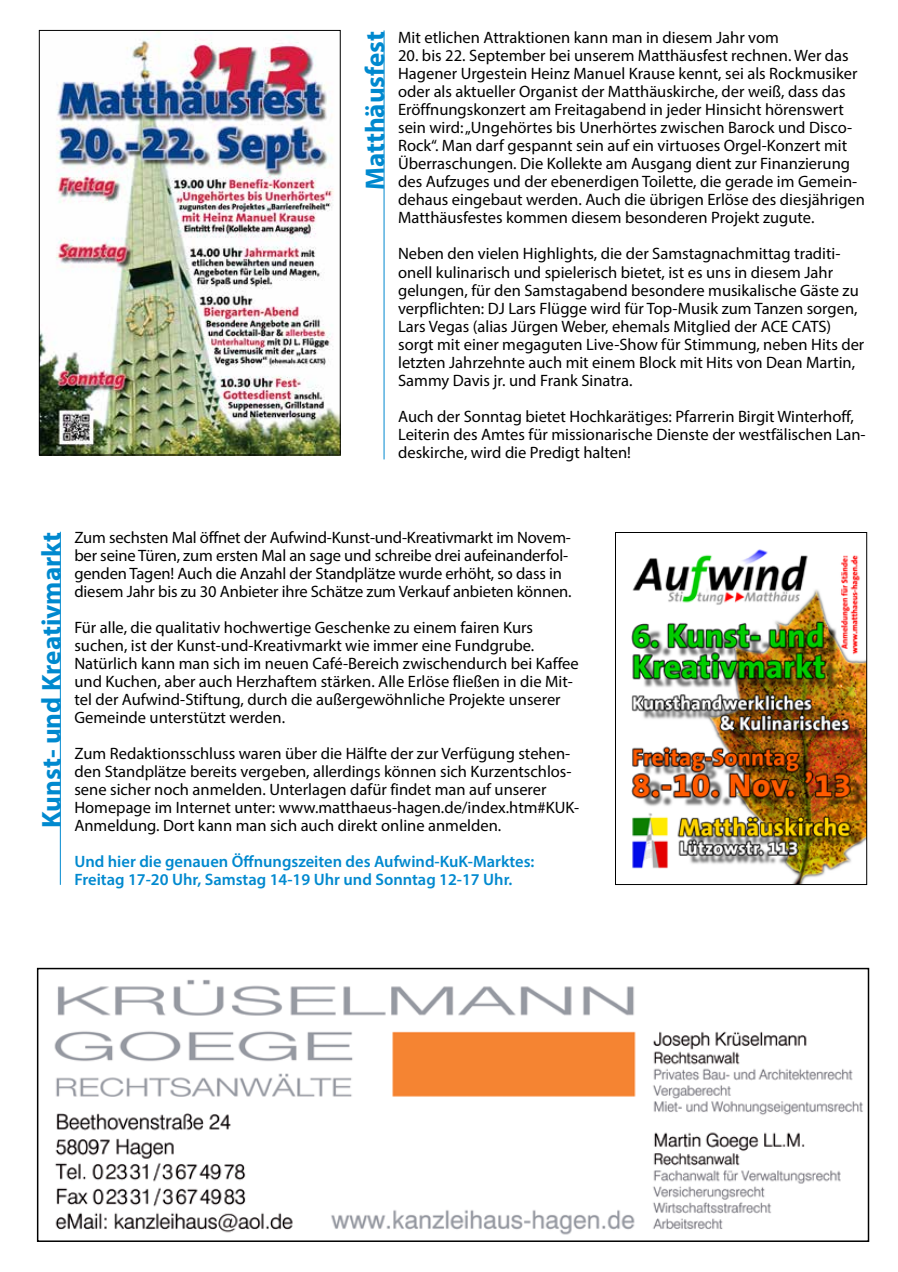
<style>
.page{position:relative;width:898px;height:1272px;background:#fff}
.page>*{position:absolute;margin:0;border:0;box-sizing:border-box;transform-origin:0 0}
.t1{font:700 27px "Myriad Pro";color:#0089cf}
.t2{font:16.5px/18px "Myriad Pro";color:#000}
.t3{font:600 16.5px/18px "Myriad Pro";color:#0089cf}
</style>
<div class="page">
<hr style="left:383px;top:30px;width:1px;height:429px;background:#0089cf">
<img style="left:46px;top:969px;width:820px;height:266px">
<img style="left:41px;top:32px;width:297px;height:421px">
<div style="left:39px;top:30px;width:301px;height:425px;border:1px solid #000"></div>
<hr style="left:60px;top:531px;width:1px;height:353px;background:#0089cf">
<img style="left:631px;top:549px;width:233px;height:333px">
<div style="left:615px;top:532px;width:251px;height:352px;border:1px solid #000"></div>
<h1 class="t1" style="left:357px;top:190px;width:161px;rotate:-90deg">Matthäusfest</h1>
<p class="t2" style="left:398px;top:29px;width:382px">Mit etlichen Attraktionen kann man in diesem Jahr vom</p>
<p class="t2" style="left:398px;top:47px;width:468px">20. bis 22. September bei unserem Matthäusfest rechnen. Wer das Hagener Urgestein Heinz Manuel Krause kennt, sei als Rockmusiker oder als aktueller Organist der Matthäuskirche, der weiß, dass das Eröffnungskonzert am Freitagabend in jeder Hinsicht hörenswert sein wird: „Ungehörtes bis Unerhörtes zwischen Barock und Disco-Rock“. Man darf gespannt sein auf ein virtuoses Orgel-Konzert mit Überraschungen. Die Kollekte am Ausgang dient zur Finanzierung des Aufzuges und der ebenerdigen Toilette, die gerade im Gemein&shy;dehaus eingebaut werden. Auch die übrigen Erlöse des diesjährigen Matthäusfestes kommen diesem besonderen Projekt zugute.</p>
<p class="t2" style="left:398px;top:245px;width:467px">Neben den vielen Highlights, die der Samstagnachmittag traditi&shy;onell kulinarisch und spielerisch bietet, ist es uns in diesem Jahr gelungen, für den Samstagabend besondere musikalische Gäste zu verpflichten: DJ Lars Flügge wird für Top-Musik zum Tanzen sorgen, Lars Vegas (alias Jürgen Weber, ehemals Mitglied der ACE CATS) sorgt mit einer megaguten Live-Show für Stimmung, neben Hits der letzten Jahrzehnte auch mit einem Block mit Hits von Dean Martin, Sammy Davis jr. und Frank Sinatra.</p>
<p class="t2" style="left:398px;top:407px;width:469px">Auch der Sonntag bietet Hochkarätiges: Pfarrerin Birgit Winterhoff,<br>Leiterin des Amtes für missionarische Dienste der westfälischen Lan&shy;deskirche, wird die Predigt halten!</p>
<h1 class="t1" style="left:34px;top:827px;width:297px;rotate:-90deg">Kunst- und Kreativmarkt</h1>
<p class="t2" style="left:74px;top:528px;width:498px">Zum sechsten Mal öffnet der Aufwind-Kunst-und-Kreativmarkt im Novem&shy;ber seine Türen, zum ersten Mal an sage und schreibe drei aufeinanderfol&shy;genden Tagen! Auch die Anzahl der Standplätze wurde erhöht, so dass in diesem Jahr bis zu 30 Anbieter ihre Schätze zum Verkauf anbieten können.</p>
<p class="t2" style="left:74px;top:618px;width:505px">Für alle, die qualitativ hochwertige Geschenke zu einem fairen Kurs suchen, ist der Kunst-und-Kreativmarkt wie immer eine Fundgrube.<br>Natürlich kann man sich im neuen Café-Bereich zwischendurch bei Kaffee und Kuchen, aber auch Herzhaftem stärken. Alle Erlöse fließen in die Mit&shy;tel der Aufwind-Stiftung, durch die außergewöhnliche Projekte unserer Gemeinde unterstützt werden.</p>
<p class="t2" style="left:74px;top:744px;width:506px">Zum Redaktionsschluss waren über die Hälfte der zur Verfügung stehen&shy;den Standplätze bereits vergeben, allerdings können sich Kurzentschlos&shy;sene sicher noch anmelden. Unterlagen dafür findet man auf unserer Homepage im Internet unter: www.matthaeus-hagen.de/index.htm#KUK-Anmeldung. Dort kann man sich auch direkt online anmelden.</p>
<p class="t3" style="left:74px;top:852px;width:461px">Und hier die genauen Öffnungszeiten des Aufwind-KuK-Marktes:<br>Freitag 17-20 Uhr, Samstag 14-19 Uhr und Sonntag 12-17 Uhr.</p>
</div>
